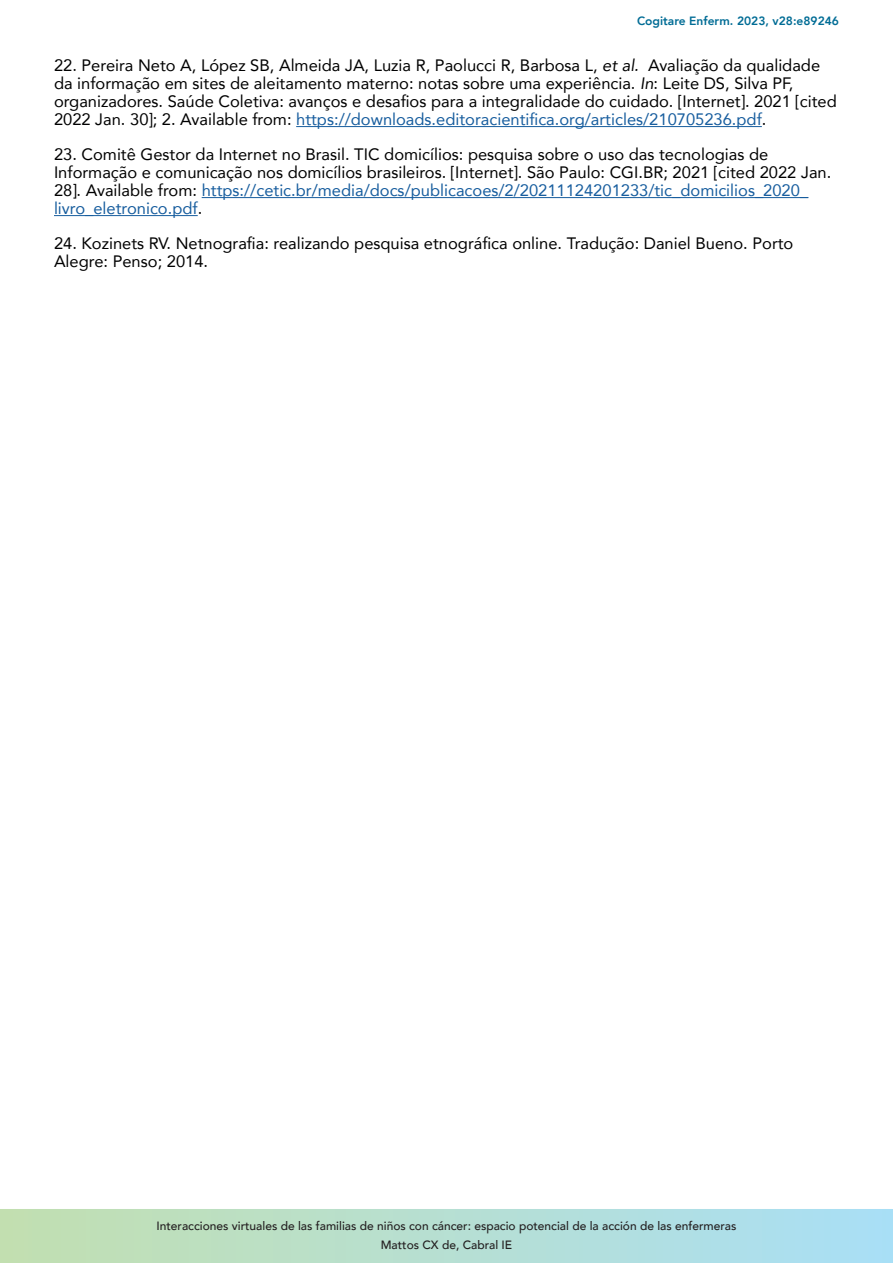
<style>
.page{position:relative;width:893px;height:1263px;background:#fff}
.page>*{position:absolute;margin:0;border:0;box-sizing:border-box;transform-origin:0 0}
.t1{font:16.5px/18px "Avenir";color:#000001}
.t2{font:500 12px/18.6px "Avenir";color:#231f20;text-align:center}
.t3{font:800 12px "Avenir";color:#006c95}
.s1{font-style:italic}
.s2{color:#175d9e}
</style>
<div class="page">
<svg style="left:0;top:1209px;width:893px;height:54px;background:#b6dfd2"></svg>
<hr style="left:296px;top:126px;width:466px;height:1px;background:#175d9e">
<hr style="left:202px;top:197px;width:606px;height:1px;background:#175d9e">
<hr style="left:54px;top:215px;width:144px;height:1px;background:#175d9e">
<p class="t3" style="left:637px;top:10px;width:203px">Cogitare Enferm. 2023, v28:e89246</p>
<p class="t1" style="left:54px;top:55px;width:784px">22. Pereira Neto A, López SB, Almeida JA, Luzia R, Paolucci R, Barbosa L, <span class="s1">et al.</span> Avaliação da qualidade da informação em sites de aleitamento materno: notas sobre uma experiência. <span class="s1">In</span>: Leite DS, Silva PF, organizadores. Saúde Coletiva: avanços e desafios para a integralidade do cuidado. [Internet]. 2021 [cited 2022 Jan. 30]; 2. Available from: <span class="s2">https://downloads.editoracientifica.org/articles/210705236.pdf</span>.</p>
<p class="t1" style="left:54px;top:144px;width:779px">23. Comitê Gestor da Internet no Brasil. TIC domicílios: pesquisa sobre o uso das tecnologias de Informação e comunicação nos domicílios brasileiros. [Internet]. São Paulo: CGI.BR; 2021 [cited 2022 Jan.<br>28]. Available from: <span class="s2">https://cetic.br/media/docs/publicacoes/2/20211124201233/tic_domicilios_2020_ livro_eletronico.pdf</span>.</p>
<p class="t1" style="left:54px;top:233px;width:741px">24. Kozinets RV. Netnografia: realizando pesquisa etnográfica online. Tradução: Daniel Bueno. Porto<br>Alegre: Penso; 2014.</p>
<p class="t2" style="left:156px;top:1216px;width:581px">Interacciones virtuales de las familias de niños con cáncer: espacio potencial de la acción de las enfermeras<br>Mattos CX de, Cabral IE</p>
</div>
